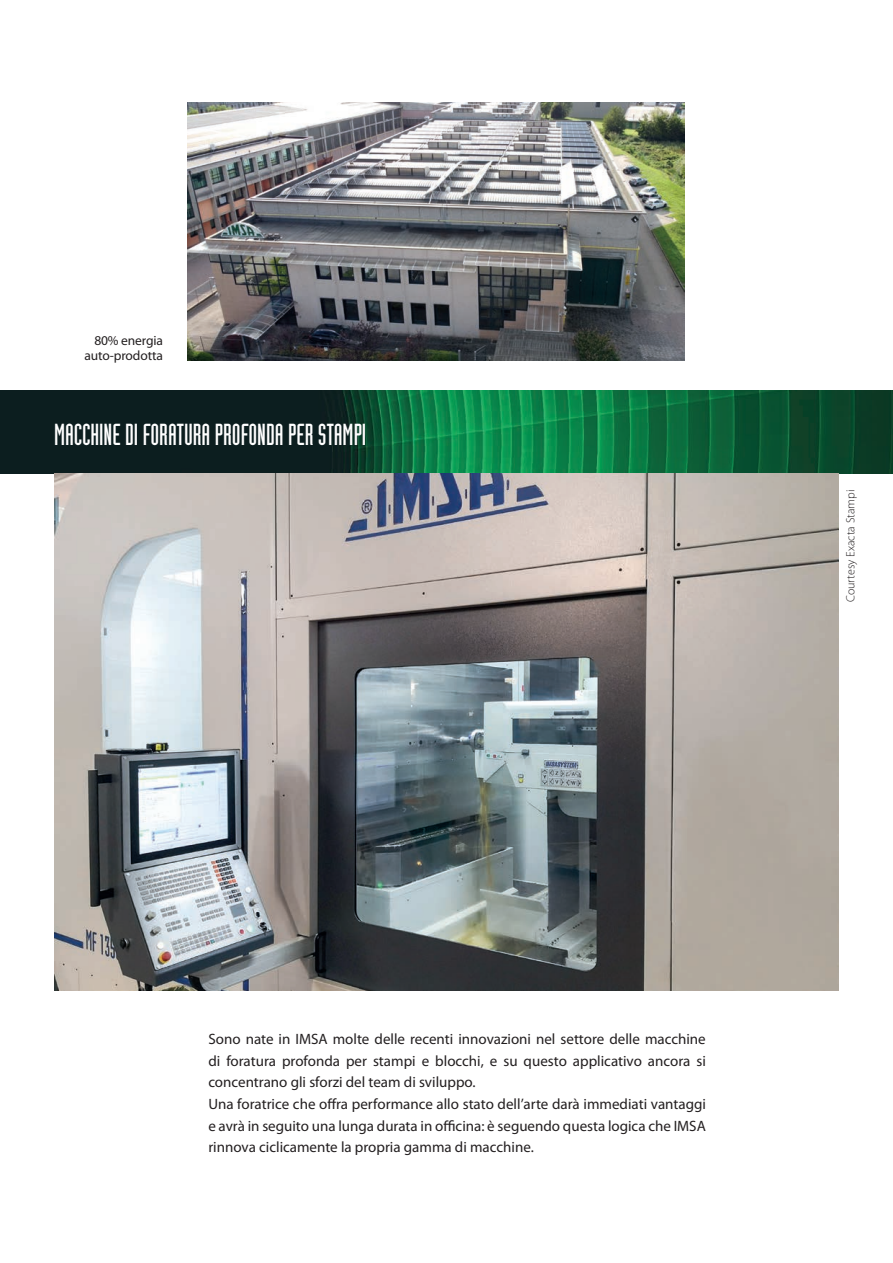
<style>
.page{position:relative;width:893px;height:1263px;background:#fff}
.page>*{position:absolute;margin:0;border:0;box-sizing:border-box;transform-origin:0 0}
.t1{font:29.7px "Industria Solid";color:#fff}
.t2{font:15px/21.6px "Myriad Pro";color:#231f20;text-align:justify}
.t3{font:13.5px "Myriad Pro";letter-spacing:-.01em;color:#231f20}
.t4{font:300 12px "Myriad Pro";color:#231f20}
</style>
<div class="page">
<img style="left:0;top:390px;width:893px;height:83px">
<img style="left:187px;top:102px;width:498px;height:258px">
<img style="left:54px;top:473px;width:785px;height:517px">
<p class="t3" style="left:94px;top:332px;width:70px">80% energia</p>
<p class="t3" style="left:85px;top:347px;width:80px">auto-prodotta</p>
<p class="t1" style="left:54px;top:418px;width:314px">MACCHINE DI FORATURA PROFONDA PER STAMPI</p>
<p class="t4" style="left:843px;top:602px;width:114px;rotate:-90deg">Courtesy Exacta Stampi</p>
<p class="t2" style="left:208px;top:1028px;width:499px">Sono nate in IMSA molte delle recenti innovazioni nel settore delle macchine di foratura profonda per stampi e blocchi, e su questo applicativo ancora si concentrano gli sforzi del team di sviluppo.</p>
<p class="t2" style="left:208px;top:1093px;width:499px">Una foratrice che offra performance allo stato dell’arte darà immediati vantaggi e avrà in seguito una lunga durata in officina: è seguendo questa logica che IMSA rinnova ciclicamente la propria gamma di macchine.</p>
</div>
